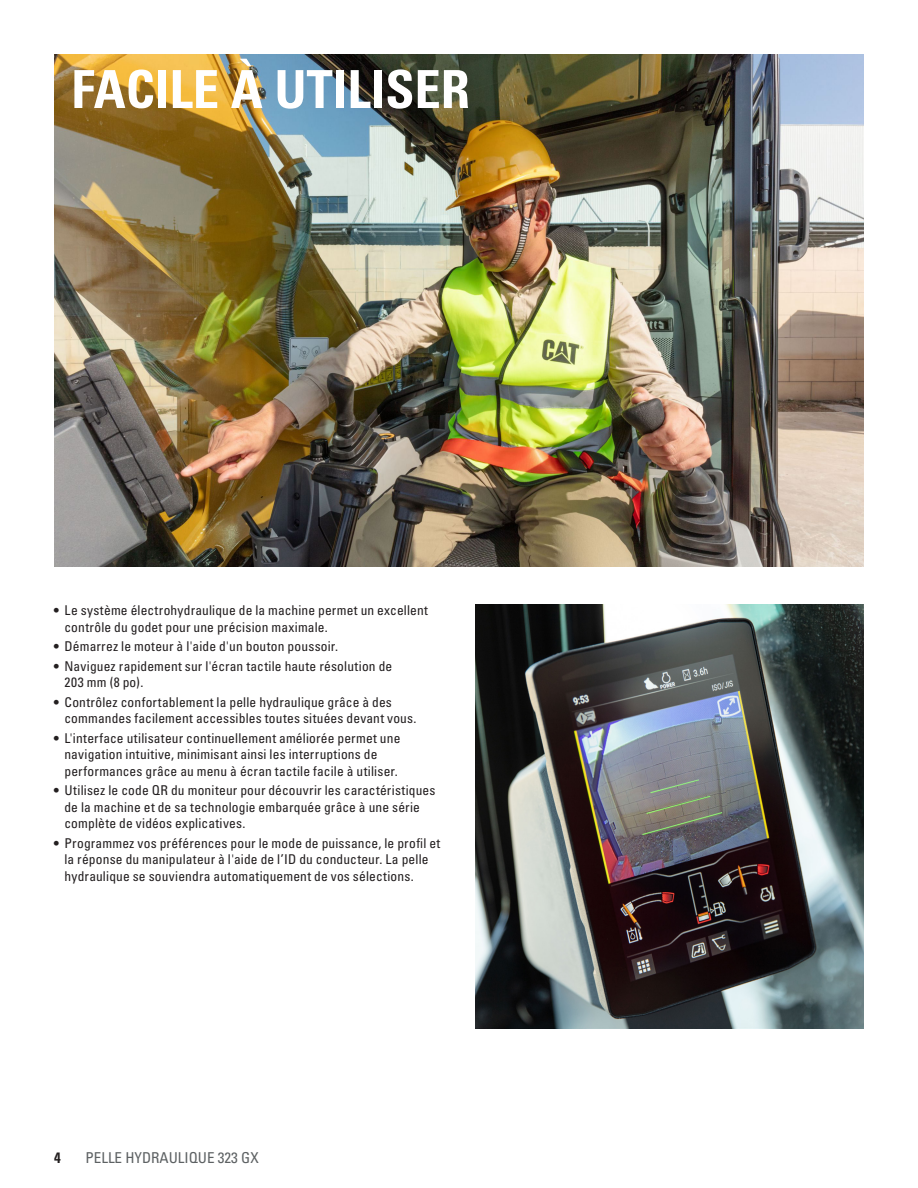
<style>
.page{position:relative;width:918px;height:1188px;background:#fff}
.page>*{position:absolute;margin:0;border:0;box-sizing:border-box;transform-origin:0 0}
.Feature_Title{font:52.5px "Univers LTCYR 67 Bold Cond";color:#fff}
.Running_footer-LH{font:condensed 15px "Univers LTCYR 57";color:#5d6163}
.t1{font:15px "Univers LTCYR 67 Bold Cond";color:#231f20}
.t2{font:condensed 13.5px/16.5px "Univers LTCYR 57";letter-spacing:.01em;color:#231f20}
</style>
<div class="page">
<img style="left:54px;top:54px;width:810px;height:513px">
<img style="left:475px;top:604px;width:389px;height:424px">
<p class="Feature_Title" style="left:71px;top:57px;width:400px">FACILE À UTILISER</p>
<p class="t2" style="left:64px;top:602px;width:365px;text-indent:-10px">• Le système électrohydraulique de la machine permet un excellent contrôle du godet pour une précision maximale.</p>
<p class="t2" style="left:54px;top:638px;width:286px">• Démarrez le moteur à l'aide d'un bouton poussoir.</p>
<p class="t2" style="left:64px;top:657px;width:329px;text-indent:-10px">• Naviguez rapidement sur l'écran tactile haute résolution de<br>203 mm (8 po).</p>
<p class="t2" style="left:64px;top:693px;width:354px;text-indent:-10px">• Contrôlez confortablement la pelle hydraulique grâce à des commandes facilement accessibles toutes situées devant vous.</p>
<p class="t2" style="left:64px;top:729px;width:337px;text-indent:-10px">• L'interface utilisateur continuellement améliorée permet une navigation intuitive, minimisant ainsi les interruptions de performances grâce au menu à écran tactile facile à utiliser.</p>
<p class="t2" style="left:64px;top:782px;width:373px;text-indent:-10px">• Utilisez le code QR du moniteur pour découvrir les caractéristiques de la machine et de sa technologie embarquée grâce à une série complète de vidéos explicatives.</p>
<p class="t2" style="left:64px;top:834px;width:377px;text-indent:-10px">• Programmez vos préférences pour le mode de puissance, le profil et la réponse du manipulateur à l'aide de l’ID du conducteur. La pelle hydraulique se souviendra automatiquement de vos sélections.</p>
<p class="t1" style="left:54px;top:1148px;width:8px">4</p>
<p class="Running_footer-LH" style="left:86px;top:1148px;width:175px">PELLE HYDRAULIQUE 323 GX</p>
</div>
